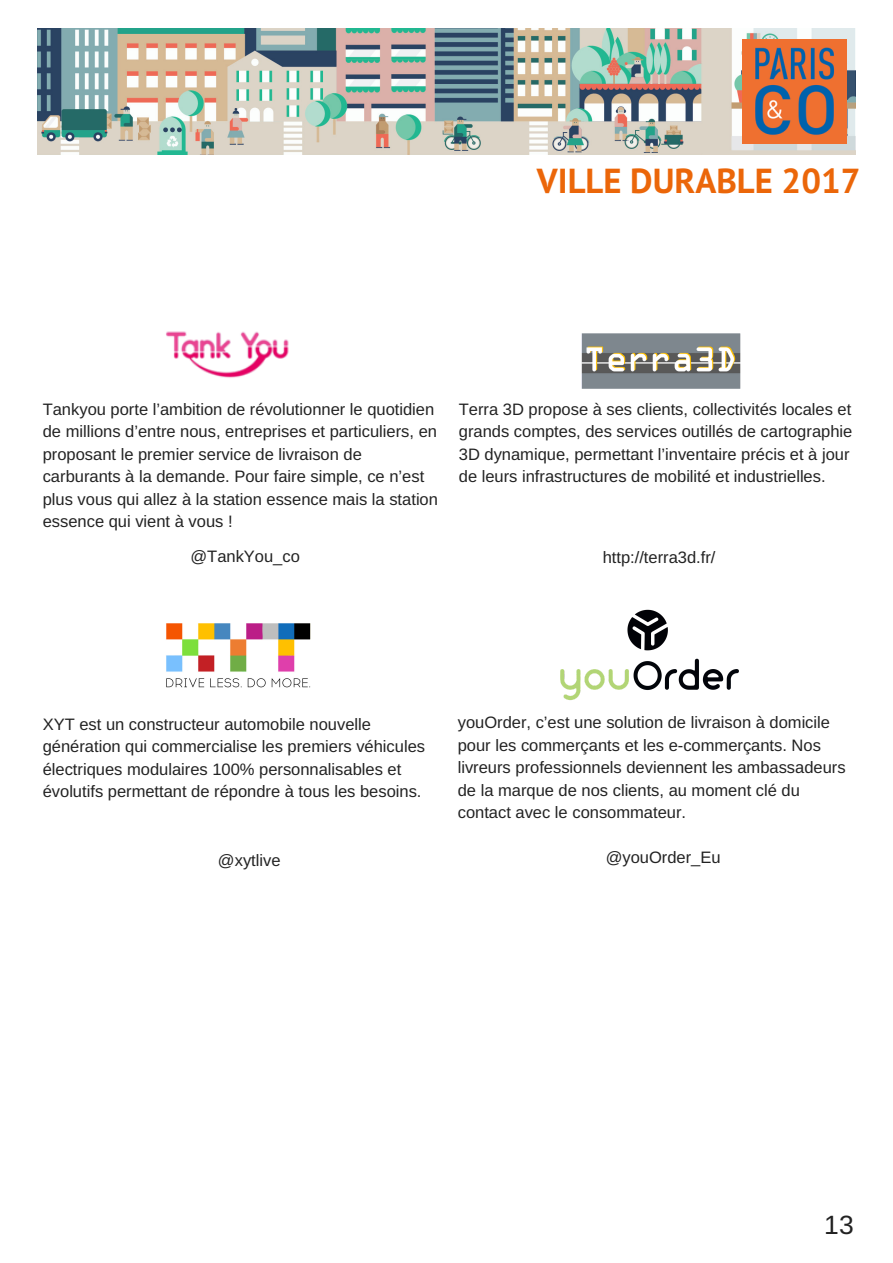
<style>
.page{position:relative;width:893px;height:1263px;background:#fff}
.page>*{position:absolute;margin:0;border:0;box-sizing:border-box;transform-origin:0 0}
.t1{font:700 34.65px "PT Sans";color:#eb6609}
.t2{font:26.4px "Arimo";color:#222}
.t3{font:16.5px/22.5px "Arimo";color:#222}
</style>
<div class="page">
<img style="left:166px;top:623px;width:145px;height:65px">
<img style="left:560px;top:609px;width:179px;height:92px">
<img style="left:581px;top:333px;width:160px;height:56px">
<img style="left:166px;top:331px;width:123px;height:47px">
<img style="left:37px;top:28px;width:818px;height:126px">
<img style="left:742px;top:39px;width:104px;height:105px">
<h1 class="t1" style="left:537px;top:158px;width:325px">VILLE DURABLE 2017</h1>
<p class="t3" style="left:43px;top:398px;width:397px">Tankyou porte l’ambition de révolutionner le quotidien de millions d’entre nous, entreprises et particuliers, en proposant le premier service de livraison de carburants à la demande. Pour faire simple, ce n’est plus vous qui allez à la station essence mais la station essence qui vient à vous !</p>
<p class="t3" style="left:459px;top:398px;width:395px">Terra 3D propose à ses clients, collectivités locales et grands comptes, des services outillés de cartographie 3D dynamique, permettant l’inventaire précis et à jour de leurs infrastructures de mobilité et industrielles.</p>
<p class="t3" style="left:602px;top:546px;width:114px">http://terra3d.fr/</p>
<p class="t3" style="left:190px;top:545px;width:111px">@TankYou_co</p>
<p class="t3" style="left:43px;top:713px;width:384px">XYT est un constructeur automobile nouvelle génération qui commercialise les premiers véhicules électriques modulaires 100% personnalisables et évolutifs permettant de répondre à tous les besoins.</p>
<p class="t3" style="left:218px;top:849px;width:64px">@xytlive</p>
<p class="t3" style="left:457px;top:711px;width:389px">youOrder, c’est une solution de livraison à domicile pour les commerçants et les e-commerçants. Nos livreurs professionnels deviennent les ambassadeurs de la marque de nos clients, au moment clé du contact avec le consommateur.</p>
<p class="t3" style="left:605px;top:846px;width:116px">@youOrder_Eu</p>
<h2 class="t2" style="left:824px;top:1210px;width:31px">13</h2>
</div>
